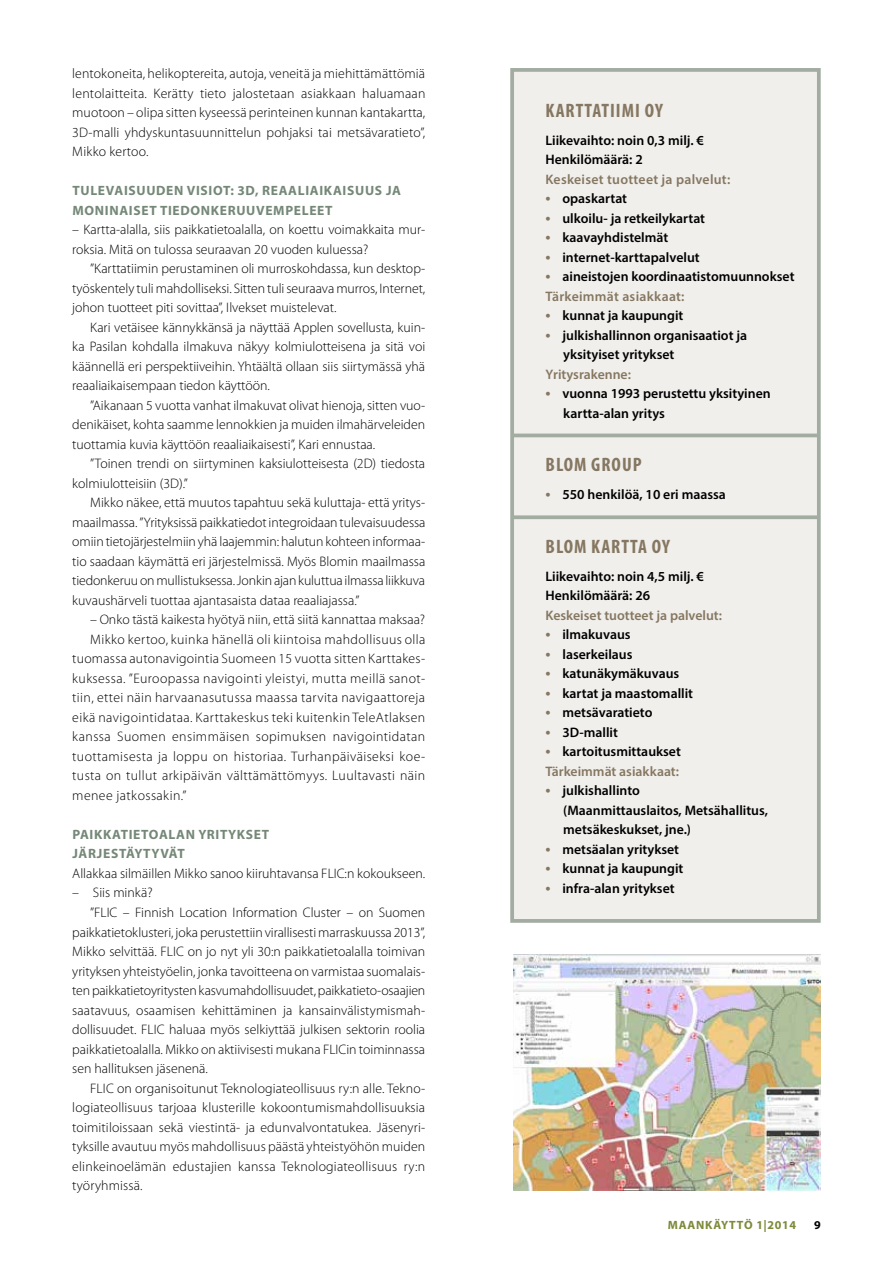
<style>
.page{position:relative;width:893px;height:1263px;background:#fff}
.page>*{position:absolute;margin:0;border:0;box-sizing:border-box;transform-origin:0 0}
.t1{font:700 condensed 19.5px "Myriad Pro";letter-spacing:.05em;color:#857761}
.t2{font:300 13.8px/19.5px "Myriad Pro";letter-spacing:.005em;color:#000;text-align:justify}
.t3{font:600 13.8px/19.5px "Myriad Pro";color:#000}
.t4{font:300 13.8px "Myriad Pro";letter-spacing:.03em;color:#000}
.t5{font:600 13.8px/19.5px "Myriad Pro";color:#857761}
.t6{font:300 13.8px "Myriad Pro";letter-spacing:.025em;color:#000}
.t7{font:600 13.8px "Myriad Pro";letter-spacing:.02em;color:#857761}
.t8{font:700 13.5px/19.5px "Myriad Pro";letter-spacing:.05em;color:#758878}
.t9{font:700 12px "Myriad Pro";letter-spacing:.07em;color:#7c8a39}
.t10{font:700 12px "Myriad Pro";color:#000}
.s1{font-size:16.5px;color:#857761}
.s2{color:#857761}
.s3{font-size:16.5px}
.s4{color:#000}
</style>
<div class="page">
<div style="left:510px;top:68px;width:311px;height:855px;background:#f1efec;border:4px solid #a2aca1"></div>
<img style="left:513px;top:954px;width:307px;height:237px">
<hr style="left:513px;top:434px;width:306px;height:3px;background:#a2aca1">
<svg style="left:513px;top:515px;width:306px;height:4px"></svg>
<p class="t2" style="left:72px;top:64px;width:355px">lentokoneita, helikoptereita, autoja, veneitä ja miehittämättömiä lentolaitteita. Kerätty tieto jalostetaan asiakkaan haluamaan muotoon – olipa sitten kyseessä perinteinen kunnan kantakartta, 3D-malli yhdyskuntasuunnittelun pohjaksi tai metsävaratieto”, Mikko kertoo.</p>
<p class="t8" style="left:72px;top:181px;width:330px">TULEVAISUUDEN VISIOT: 3D, REAALIAIKAISUUS JA<br>MONINAISET TIEDONKERUUVEMPELEET</p>
<p class="t2" style="left:72px;top:220px;width:354px">– Kartta-alalla, siis paikkatietoalalla, on koettu voimakkaita mur&shy;roksia. Mitä on tulossa seuraavan 20 vuoden kuluessa?</p>
<p class="t2" style="left:72px;top:259px;width:355px;text-indent:18px">”Karttatiimin perustaminen oli murroskohdassa, kun desktop&shy;työskentely tuli mahdolliseksi. Sitten tuli seuraava murros, Internet, johon tuotteet piti sovittaa”, Ilvekset muistelevat.</p>
<p class="t2" style="left:72px;top:318px;width:354px;text-indent:18px">Kari vetäisee kännykkänsä ja näyttää Applen sovellusta, kuin&shy;ka Pasilan kohdalla ilmakuva näkyy kolmiulotteisena ja sitä voi käännellä eri perspektiiveihin. Yhtäältä ollaan siis siirtymässä yhä reaaliaikaisempaan tiedon käyttöön.</p>
<p class="t2" style="left:72px;top:396px;width:354px;text-indent:18px">”Aikanaan 5 vuotta vanhat ilmakuvat olivat hienoja, sitten vuo&shy;denikäiset, kohta saamme lennokkien ja muiden ilmahärveleiden tuottamia kuvia käyttöön reaaliaikaisesti”, Kari ennustaa.</p>
<p class="t2" style="left:72px;top:454px;width:354px;text-indent:18px">”Toinen trendi on siirtyminen kaksiulotteisesta (2D) tiedosta kolmiulotteisiin (3D).”</p>
<p class="t2" style="left:72px;top:493px;width:355px;text-indent:18px">Mikko näkee, että muutos tapahtuu sekä kuluttaja- että yritys&shy;maailmassa. ”Yrityksissä paikkatiedot integroidaan tulevaisuudessa omiin tietojärjestelmiin yhä laajemmin: halutun kohteen informaa&shy;tio saadaan käymättä eri järjestelmissä. Myös Blomin maailmassa tiedonkeruu on mullistuksessa. Jonkin ajan kuluttua ilmassa liikkuva kuvaushärveli tuottaa ajantasaista dataa reaaliajassa.”</p>
<p class="t2" style="left:90px;top:610px;width:337px">– Onko tästä kaikesta hyötyä niin, että siitä kannattaa maksaa?</p>
<p class="t6" style="left:90px;top:632px;width:337px">Mikko kertoo, kuinka hänellä oli kiintoisa mahdollisuus olla</p>
<p class="t2" style="left:72px;top:649px;width:354px">tuomassa autonavigointia Suomeen 15 vuotta sitten Karttakes-</p>
<p class="t4" style="left:72px;top:671px;width:354px">kuksessa. ”Euroopassa navigointi yleistyi, mutta meillä sanot-</p>
<p class="t4" style="left:72px;top:690px;width:354px">tiin, ettei näin harvaanasutussa maassa tarvita navigaattoreja</p>
<p class="t4" style="left:72px;top:710px;width:355px">eikä navigointidataa. Karttakeskus teki kuitenkin TeleAtlaksen</p>
<p class="t4" style="left:72px;top:729px;width:354px">kanssa Suomen ensimmäisen sopimuksen navigointidatan</p>
<p class="t4" style="left:72px;top:749px;width:354px">tuottamisesta ja loppu on historiaa. Turhanpäiväiseksi koe-</p>
<p class="t4" style="left:72px;top:768px;width:354px">tusta on tullut arkipäivän välttämättömyys. Luultavasti näin</p>
<p class="t4" style="left:72px;top:788px;width:116px">menee jatkossakin.”</p>
<p class="t8" style="left:72px;top:824px;width:198px">PAIKKATIETOALAN YRITYKSET<br>JÄRJESTÄYTYVÄT</p>
<p class="t2" style="left:72px;top:864px;width:354px">Allakkaa silmäillen Mikko sanoo kiiruhtavansa FLIC:n kokoukseen.</p>
<p class="t2" style="left:72px;top:883px;width:82px">– Siis minkä?</p>
<p class="t2" style="left:90px;top:903px;width:337px">”FLIC – Finnish Location Information Cluster – on Suomen</p>
<p class="t2" style="left:72px;top:922px;width:354px">paikkatietoklusteri, joka perustettiin virallisesti marraskuussa 2013”,</p>
<p class="t2" style="left:72px;top:942px;width:354px">Mikko selvittää. FLIC on jo nyt yli 30:n paikkatietoalalla toimivan</p>
<p class="t2" style="left:72px;top:961px;width:354px">yrityksen yhteistyöelin, jonka tavoitteena on varmistaa suomalais-</p>
<p class="t2" style="left:72px;top:981px;width:355px">ten paikkatietoyritysten kasvumahdollisuudet, paikkatieto-osaajien</p>
<p class="t2" style="left:72px;top:1000px;width:354px">saatavuus, osaamisen kehittäminen ja kansainvälistymismah-</p>
<p class="t2" style="left:72px;top:1020px;width:354px">dollisuudet. FLIC haluaa myös selkiyttää julkisen sektorin roolia</p>
<p class="t2" style="left:72px;top:1039px;width:354px">paikkatietoalalla. Mikko on aktiivisesti mukana FLICin toiminnassa</p>
<p class="t2" style="left:72px;top:1059px;width:137px">sen hallituksen jäsenenä.</p>
<p class="t2" style="left:90px;top:1078px;width:337px">FLIC on organisoitunut Teknologiateollisuus ry:n alle. Tekno-</p>
<p class="t2" style="left:72px;top:1098px;width:354px">logiateollisuus tarjoaa klusterille kokoontumismahdollisuuksia</p>
<p class="t2" style="left:72px;top:1117px;width:354px">toimitiloissaan sekä viestintä- ja edunvalvontatukea. Jäsenyri-</p>
<p class="t2" style="left:72px;top:1137px;width:354px">tyksille avautuu myös mahdollisuus päästä yhteistyöhön muiden</p>
<p class="t2" style="left:72px;top:1156px;width:354px">elinkeinoelämän edustajien kanssa Teknologiateollisuus ry:n</p>
<p class="t2" style="left:72px;top:1176px;width:72px">työryhmissä.</p>
<h1 class="t1" style="left:546px;top:98px;width:119px">KARTTATIIMI OY</h1>
<p class="t3" style="left:545px;top:130px;width:160px">Liikevaihto: noin 0,3 milj. €<br>Henkilömäärä: 2</p>
<p class="t7" style="left:545px;top:170px;width:186px">Keskeiset tuotteet ja palvelut:</p>
<p class="t3" style="left:545px;top:188px;width:83px"><span class="s1">•</span> opaskartat</p>
<p class="t3" style="left:545px;top:208px;width:161px"><span class="s1">•</span> ulkoilu- ja retkeilykartat</p>
<p class="t3" style="left:545px;top:227px;width:124px"><span class="s1">•</span> kaavayhdistelmät</p>
<p class="t3" style="left:545px;top:247px;width:156px"><span class="s1">•</span> internet-karttapalvelut</p>
<p class="t3" style="left:545px;top:266px;width:251px"><span class="s1">•</span> aineistojen koordinaatistomuunnokset<br><span class="s2">Tärkeimmät asiakkaat:</span></p>
<p class="t3" style="left:545px;top:305px;width:139px"><span class="s1">•</span> kunnat ja kaupungit</p>
<p class="t3" style="left:563px;top:325px;width:185px;text-indent:-18px"><span class="s1">•</span> julkishallinnon organisaatiot ja yksityiset yritykset</p>
<p class="t5" style="left:545px;top:364px;width:87px">Yritysrakenne:</p>
<p class="t3" style="left:563px;top:383px;width:209px;text-indent:-18px"><span class="s1">•</span> vuonna 1993 perustettu yksityinen kartta-alan yritys</p>
<h1 class="t1" style="left:546px;top:453px;width:97px">BLOM GROUP</h1>
<p class="t3" style="left:545px;top:484px;width:182px"><span class="s1">•</span> 550 henkilöä, 10 eri maassa</p>
<h1 class="t1" style="left:546px;top:534px;width:126px">BLOM KARTTA OY</h1>
<p class="t3" style="left:545px;top:566px;width:160px">Liikevaihto: noin 4,5 milj. €<br>Henkilömäärä: 26</p>
<p class="t5" style="left:545px;top:605px;width:178px">Keskeiset tuotteet ja palvelut:</p>
<p class="t3" style="left:545px;top:624px;width:87px"><span class="s1">•</span> ilmakuvaus</p>
<p class="t3" style="left:545px;top:644px;width:89px"><span class="s1">•</span> laserkeilaus</p>
<p class="t3" style="left:545px;top:663px;width:135px"><span class="s1">•</span> katunäkymäkuvaus</p>
<p class="t3" style="left:545px;top:683px;width:149px"><span class="s1">•</span> kartat ja maastomallit</p>
<p class="t3" style="left:545px;top:702px;width:109px"><span class="s1">•</span> metsävaratieto</p>
<p class="t3" style="left:545px;top:722px;width:74px"><span class="s1">•</span> 3D-mallit</p>
<p class="t5" style="left:545px;top:741px;width:137px"><span class="s3">•</span> <span class="s4">kartoitusmittaukset<br></span>Tärkeimmät asiakkaat:</p>
<p class="t3" style="left:563px;top:780px;width:206px;text-indent:-18px"><span class="s1">•</span> julkishallinto<br>(Maanmittauslaitos, Metsähallitus, metsäkeskukset, jne.)</p>
<p class="t3" style="left:545px;top:839px;width:135px"><span class="s1">•</span> metsäalan yritykset</p>
<p class="t3" style="left:545px;top:858px;width:139px"><span class="s1">•</span> kunnat ja kaupungit</p>
<p class="t3" style="left:545px;top:878px;width:131px"><span class="s1">•</span> infra-alan yritykset</p>
<p class="t9" style="left:668px;top:1217px;width:130px">MAANKÄYTTÖ 1|2014</p>
<p class="t10" style="left:814px;top:1217px;width:8px">9</p>
</div>
